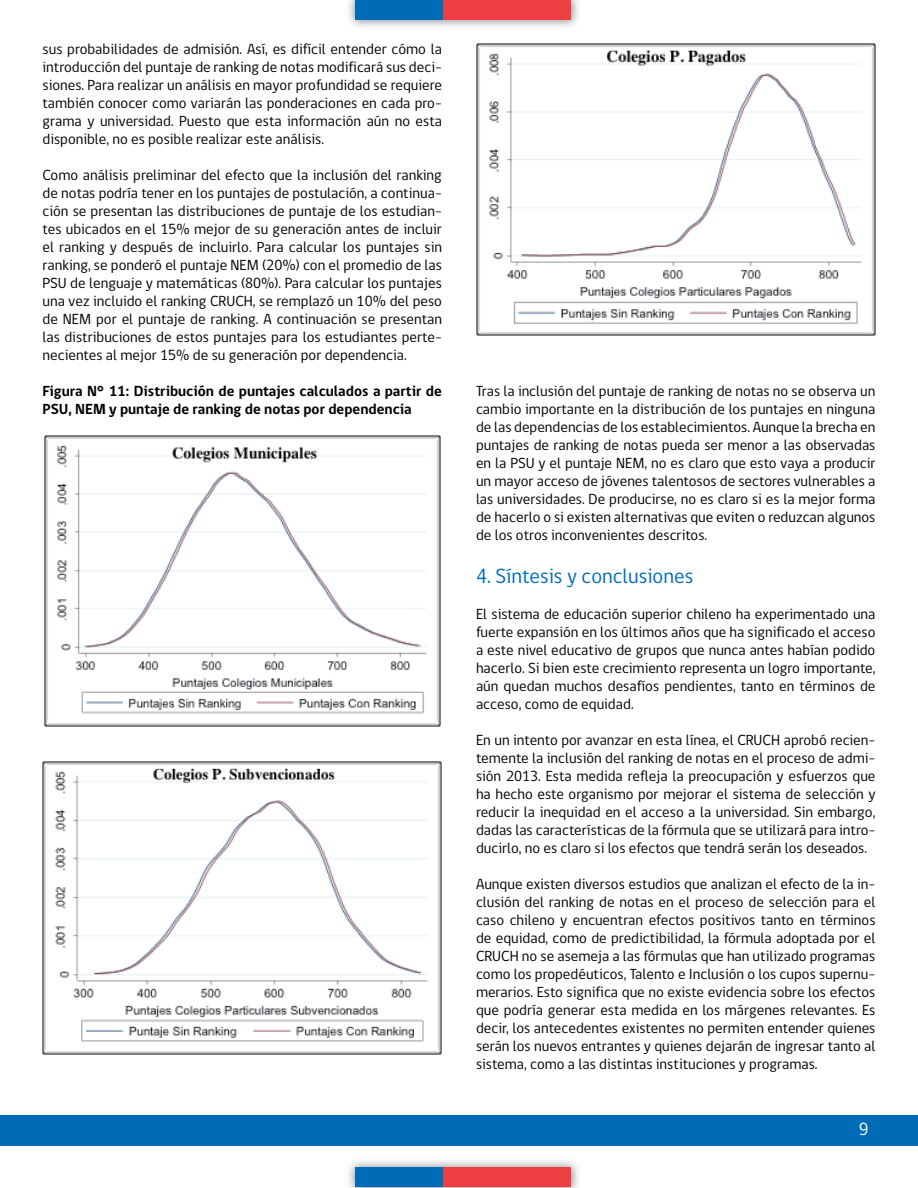
<style>
.page{position:relative;width:918px;height:1188px;background:#fff}
.page>*{position:absolute;margin:0;border:0;box-sizing:border-box;transform-origin:0 0}
.t1{font:21px "gob CL";color:#006cb7}
.t2{font:18px "gob CL";color:#fff}
.t3{font:15px/18px "gob CL";color:#000;text-align:justify}
.t4{font:700 15px/18px "gob CL";color:#000}
</style>
<div class="page">
<img style="left:349px;top:0;width:229px;height:27px">
<div style="left:355px;top:1px;width:89px;height:19px;background:#006cb7"></div>
<div style="left:444px;top:1px;width:127px;height:19px;background:#ee3d43"></div>
<img style="left:349px;top:1161px;width:229px;height:27px">
<div style="left:355px;top:1168px;width:89px;height:19px;background:#006cb7"></div>
<div style="left:444px;top:1168px;width:127px;height:19px;background:#ee3d43"></div>
<div style="left:0;top:1115px;width:918px;height:30px;background:#006cb7"></div>
<img style="left:45px;top:435px;width:396px;height:291px">
<img style="left:43px;top:762px;width:398px;height:292px">
<img style="left:477px;top:43px;width:398px;height:293px">
<img style="left:552px;top:43px;width:247px;height:64px">
<img style="left:127px;top:761px;width:216px;height:57px">
<img style="left:123px;top:435px;width:242px;height:68px">
<p class="t3" style="left:43px;top:41px;width:401px">sus probabilidades de admisión. Así, es difícil entender cómo la introducción del puntaje de ranking de notas modificará sus deci&shy;siones. Para realizar un análisis en mayor profundidad se requiere también conocer como variarán las ponderaciones en cada pro&shy;grama y universidad. Puesto que esta información aún no esta disponible, no es posible realizar este análisis.</p>
<p class="t3" style="left:43px;top:167px;width:401px">Como análisis preliminar del efecto que la inclusión del ranking de notas podría tener en los puntajes de postulación, a continua&shy;ción se presentan las distribuciones de puntaje de los estudian&shy;tes ubicados en el 15% mejor de su generación antes de incluir el ranking y después de incluirlo. Para calcular los puntajes sin ranking, se ponderó el puntaje NEM (20%) con el promedio de las PSU de lenguaje y matemáticas (80%). Para calcular los puntajes una vez incluido el ranking CRUCH, se remplazó un 10% del peso de NEM por el puntaje de ranking. A continuación se presentan las distribuciones de estos puntajes para los estudiantes perte&shy;necientes al mejor 15% de su generación por dependencia.</p>
<p class="t4" style="left:43px;top:383px;width:401px">Figura N° 11: Distribución de puntajes calculados a partir de<br>PSU, NEM y puntaje de ranking de notas por dependencia</p>
<p class="t3" style="left:476px;top:382px;width:401px">Tras la inclusión del puntaje de ranking de notas no se observa un cambio importante en la distribución de los puntajes en ninguna de las dependencias de los establecimientos. Aunque la brecha en puntajes de ranking de notas pueda ser menor a las observadas en la PSU y el puntaje NEM, no es claro que esto vaya a producir un mayor acceso de jóvenes talentosos de sectores vulnerables a las universidades. De producirse, no es claro si es la mejor forma de hacerlo o si existen alternativas que eviten o reduzcan algunos de los otros inconvenientes descritos.</p>
<h1 class="t1" style="left:476px;top:562px;width:219px">4. Síntesis y conclusiones</h1>
<p class="t3" style="left:476px;top:605px;width:401px">El sistema de educación superior chileno ha experimentado una fuerte expansión en los últimos años que ha significado el acceso a este nivel educativo de grupos que nunca antes habían podido hacerlo. Si bien este crecimiento representa un logro importante, aún quedan muchos desafíos pendientes, tanto en términos de acceso, como de equidad.</p>
<p class="t3" style="left:476px;top:731px;width:401px">En un intento por avanzar en esta línea, el CRUCH aprobó recien&shy;temente la inclusión del ranking de notas en el proceso de admi&shy;sión 2013. Esta medida refleja la preocupación y esfuerzos que ha hecho este organismo por mejorar el sistema de selección y reducir la inequidad en el acceso a la universidad. Sin embargo, dadas las características de la fórmula que se utilizará para intro&shy;ducirlo, no es claro si los efectos que tendrá serán los deseados.</p>
<p class="t3" style="left:476px;top:875px;width:401px">Aunque existen diversos estudios que analizan el efecto de la in&shy;clusión del ranking de notas en el proceso de selección para el caso chileno y encuentran efectos positivos tanto en términos de equidad, como de predictibilidad, la fórmula adoptada por el CRUCH no se asemeja a las fórmulas que han utilizado programas como los propedéuticos, Talento e Inclusión o los cupos supernu&shy;merarios. Esto significa que no existe evidencia sobre los efectos que podría generar esta medida en los márgenes relevantes. Es decir, los antecedentes existentes no permiten entender quienes serán los nuevos entrantes y quienes dejarán de ingresar tanto al sistema, como a las distintas instituciones y programas.</p>
<p class="t2" style="left:859px;top:1117px;width:11px">9</p>
</div>
